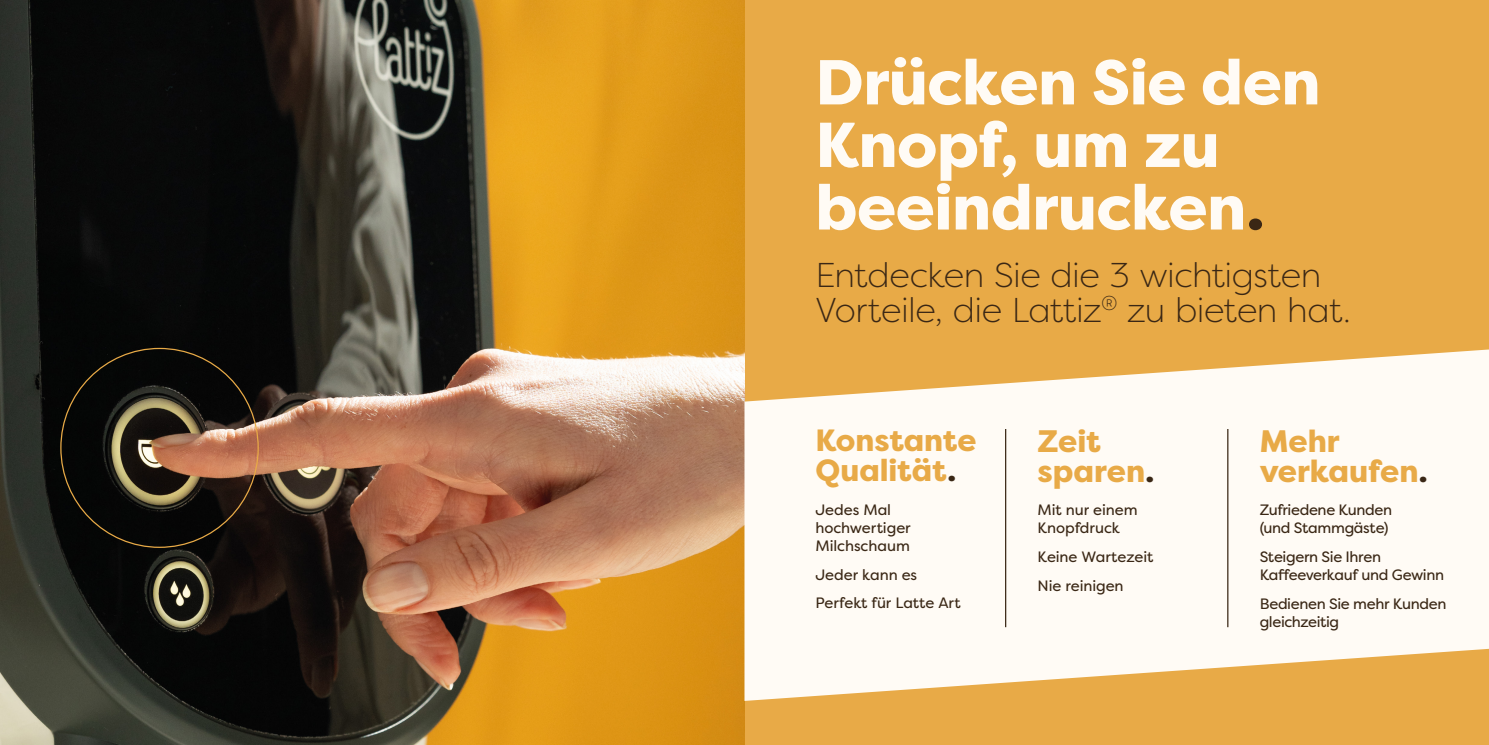
<style>
.page{position:relative;width:1489px;height:745px;background:#fff}
.page>*{position:absolute;margin:0;border:0;box-sizing:border-box;transform-origin:0 0}
.t1{font:800 63.12px/62.5px "Filson Pro";letter-spacing:-.01em;color:#fffbf5}
.t2{font:300 34.38px/34.4px "Filson Pro";letter-spacing:-.015em;color:#3a2715}
.t3{font:800 31px/29.9px "Filson Pro";color:#e8aa47}
.t4{font:800 30.75px/29.5px "Filson Pro";color:#e8aa47}
.t5{font:15px/18px "Filson Pro";letter-spacing:-.015em;color:#3a2715}
.s1{color:#3a2715}
</style>
<div class="page">
<div style="left:0;top:0;width:1488px;height:744px;background:#e8aa47"></div>
<img style="left:0;top:0;width:744px;height:744px">
<svg style="left:744px;top:349px;width:744px;height:351px;fill:#fffbf5"></svg>
<hr style="left:1004px;top:428px;width:2px;height:198px;background:#3a2715">
<hr style="left:1227px;top:428px;width:1px;height:198px;background:#3a2715">
<h1 class="t1" style="left:815px;top:52px;width:506px">Drücken Sie den<br>Knopf, um zu beeindrucken<span class="s1">.</span></h1>
<h2 class="t2" style="left:815px;top:257px;width:537px">Entdecken Sie die 3 wichtigsten<br>Vorteile, die Lattiz<sup>®</sup> zu bieten hat.</h2>
<h3 class="t4" style="left:815px;top:426px;width:162px">Konstante<br>Qualität<span class="s1">.</span></h3>
<p class="t5" style="left:815px;top:500px;width:97px">Jedes Mal hochwertiger<br>Milchschaum</p>
<p class="t5" style="left:815px;top:559px;width:147px;line-height:28.6px">Jeder kann es<br>Perfekt für Latte Art</p>
<h3 class="t3" style="left:1037px;top:426px;width:118px">Zeit sparen<span class="s1">.</span></h3>
<p class="t5" style="left:1037px;top:500px;width:102px">Mit nur einem<br>Knopfdruck</p>
<p class="t5" style="left:1037px;top:542px;width:117px;line-height:28.6px">Keine Wartezeit<br>Nie reinigen</p>
<h3 class="t3" style="left:1259px;top:426px;width:169px">Mehr verkaufen<span class="s1">.</span></h3>
<p class="t5" style="left:1259px;top:500px;width:134px">Zufriedene Kunden (und Stammgäste)</p>
<p class="t5" style="left:1259px;top:547px;width:186px">Steigern Sie Ihren<br>Kaffeeverkauf und Gewinn</p>
<p class="t5" style="left:1259px;top:594px;width:188px">Bedienen Sie mehr Kunden gleichzeitig</p>
</div>
